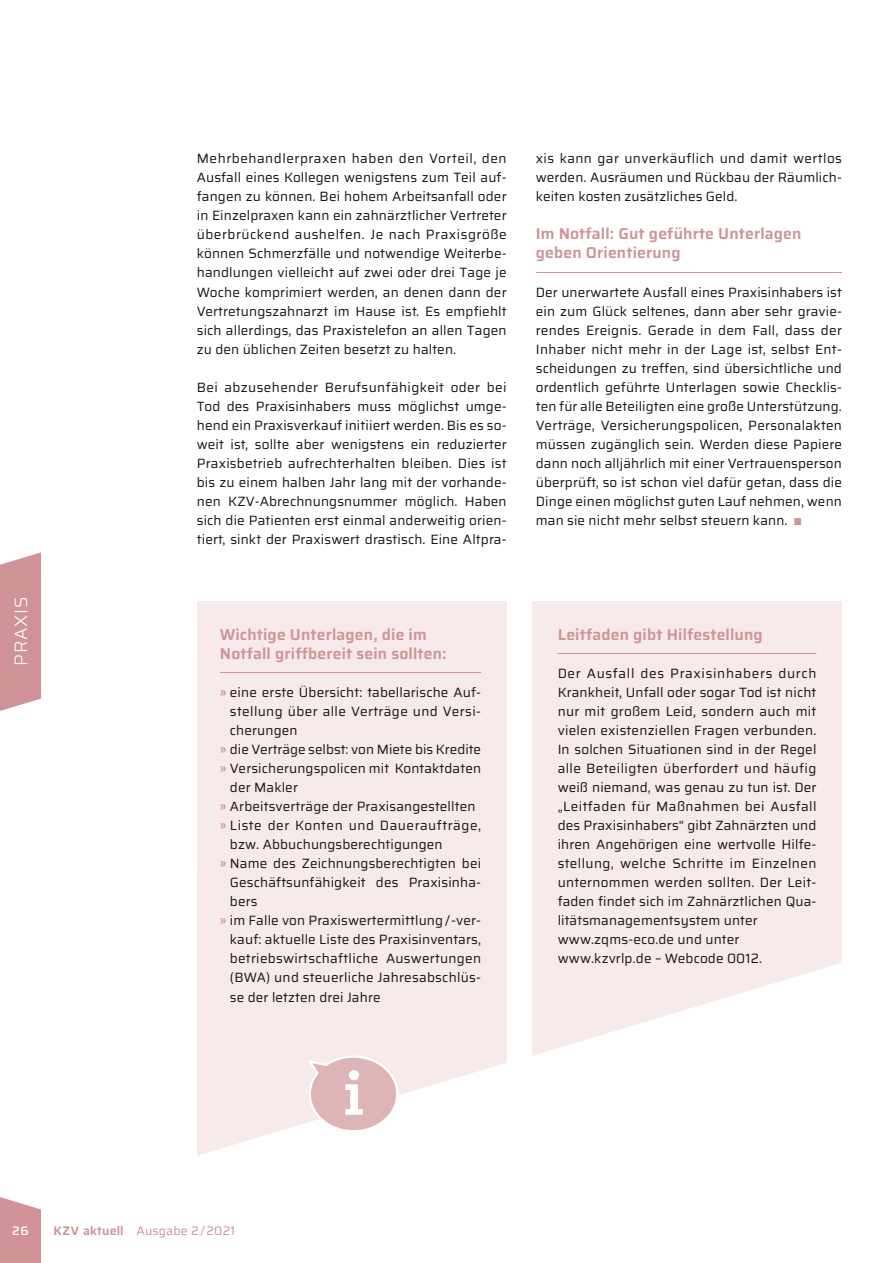
<style>
.page{position:relative;width:893px;height:1263px;background:#fff}
.page>*{position:absolute;margin:0;border:0;box-sizing:border-box;transform-origin:0 0}
.t1{font:700 61.65px "Officina Serif";color:#fff}
.t2{font:300 18px "Saira";letter-spacing:.05em;color:#fff}
.t3{font:600 15.75px/19px "Saira";letter-spacing:.01em;color:#cf9398}
.t4{font:13.5px/19px "Saira";letter-spacing:.01em;color:#1a171c;text-align:justify}
.t5{font:13.5px "Saira";letter-spacing:.03em;color:#1a171c}
.t6{font:13.5px "Saira";letter-spacing:.04em;color:#1a171c}
.t7{font:12.3px "Saira";letter-spacing:.01em;color:#cf9398}
.t8{font:500 12.3px "Saira";color:#fff}
.s1{font-size:9.9px;color:#cf9398}
.s2{font-weight:600;color:#cf9398}
.s3{font-weight:600}
</style>
<div class="page">
<div style="left:532px;top:601px;width:310px;height:335px;background:#f6eaea"></div>
<div style="left:197px;top:601px;width:310px;height:455px;background:#f6eaea"></div>
<svg style="left:532px;top:936px;width:310px;height:120px;fill:#f6eaea"></svg>
<svg style="left:197px;top:1056px;width:310px;height:100px"></svg>
<hr style="left:558px;top:653px;width:258px;height:1px;background:#cf9398">
<hr style="left:220px;top:672px;width:261px;height:1px;background:#cf9398">
<hr style="left:536px;top:272px;width:306px;height:1px;background:#cf9398">
<svg style="left:305px;top:1056px;width:95px;height:77px"></svg>
<svg style="left:0;top:1197px;width:41px;height:66px"></svg>
<svg style="left:0;top:552px;width:41px;height:159px"></svg>
<h2 class="t2" style="left:7px;top:666px;width:71px;rotate:-90deg">PRAXIS</h2>
<p class="t4" style="left:197px;top:149px;width:311px">Mehrbehandlerpraxen haben den Vorteil, den Ausfall eines Kollegen wenigstens zum Teil auf&shy;fangen zu können. Bei hohem Arbeitsanfall oder in Einzelpraxen kann ein zahnärztlicher Vertreter überbrückend aushelfen. Je nach Praxisgröße können Schmerzfälle und notwendige Weiterbe&shy;handlungen vielleicht auf zwei oder drei Tage je Woche komprimiert werden, an denen dann der Vertretungszahnarzt im Hause ist. Es empfiehlt sich allerdings, das Praxistelefon an allen Tagen zu den üblichen Zeiten besetzt zu halten.</p>
<p class="t4" style="left:197px;top:377px;width:311px">Bei abzusehender Berufsunfähigkeit oder bei Tod des Praxisinhabers muss möglichst umge&shy;hend ein Praxisverkauf initiiert werden. Bis es so&shy;weit ist, sollte aber wenigstens ein reduzierter Praxisbetrieb aufrechterhalten bleiben. Dies ist bis zu einem halben Jahr lang mit der vorhande&shy;nen KZV-Abrechnungsnummer möglich. Haben sich die Patienten erst einmal anderweitig orien&shy;tiert, sinkt der Praxiswert drastisch. Eine Altpra-</p>
<p class="t4" style="left:536px;top:149px;width:308px">xis kann gar unverkäuflich und damit wertlos werden. Ausräumen und Rückbau der Räumlich&shy;keiten kosten zusätzliches Geld.</p>
<p class="t3" style="left:536px;top:224px;width:267px">Im Notfall: Gut geführte Unterlagen geben Orientierung</p>
<p class="t4" style="left:536px;top:282px;width:308px">Der unerwartete Ausfall eines Praxisinhabers ist ein zum Glück seltenes, dann aber sehr gravie&shy;rendes Ereignis. Gerade in dem Fall, dass der Inhaber nicht mehr in der Lage ist, selbst Ent&shy;scheidungen zu treffen, sind übersichtliche und ordentlich geführte Unterlagen sowie Checklis&shy;ten für alle Beteiligten eine große Unterstützung.<br>Verträge, Versicherungspolicen, Personalakten müssen zugänglich sein. Werden diese Papiere dann noch alljährlich mit einer Vertrauensperson überprüft, so ist schon viel dafür getan, dass die Dinge einen möglichst guten Lauf nehmen, wenn man sie nicht mehr selbst steuern kann. <span class="s1">|</span></p>
<p class="t3" style="left:220px;top:624px;width:228px">Wichtige Unterlagen, die im<br>Notfall griffbereit sein sollten:</p>
<p class="t4" style="left:220px;top:682px;width:263px"><span class="s2">»</span> eine erste Übersicht: tabellarische Auf-</p>
<p class="t5" style="left:230px;top:701px;width:253px">stellung über alle Verträge und Versi-</p>
<p class="t4" style="left:230px;top:720px;width:69px">cherungen</p>
<p class="t4" style="left:220px;top:739px;width:263px"><span class="s2">»</span> die Verträge selbst: von Miete bis Kredite</p>
<p class="t4" style="left:220px;top:758px;width:263px"><span class="s2">»</span> Versicherungspolicen mit Kontaktdaten</p>
<p class="t4" style="left:230px;top:777px;width:70px">der Makler</p>
<p class="t4" style="left:220px;top:796px;width:257px"><span class="s2">»</span> Arbeitsverträge der Praxisangestellten</p>
<p class="t6" style="left:220px;top:815px;width:263px"><span class="s2">»</span> Liste der Konten und Daueraufträge,</p>
<p class="t4" style="left:230px;top:835px;width:214px">bzw. Abbuchungsberechtigungen</p>
<p class="t4" style="left:220px;top:854px;width:263px"><span class="s2">»</span> Name des Zeichnungsberechtigten bei</p>
<p class="t4" style="left:230px;top:873px;width:253px">Geschäftsunfähigkeit des Praxisinha-</p>
<p class="t4" style="left:230px;top:892px;width:29px">bers</p>
<p class="t4" style="left:220px;top:911px;width:263px"><span class="s2">»</span> im Falle von Praxiswertermittlung/-ver-</p>
<p class="t4" style="left:230px;top:930px;width:253px">kauf: aktuelle Liste des Praxisinventars,</p>
<p class="t4" style="left:230px;top:949px;width:253px">betriebswirtschaftliche Auswertungen</p>
<p class="t4" style="left:230px;top:968px;width:253px">(BWA) und steuerliche Jahresabschlüs-</p>
<p class="t4" style="left:230px;top:987px;width:152px">se der letzten drei Jahre</p>
<h1 class="t1" style="left:343px;top:1055px;width:22px">i</h1>
<p class="t3" style="left:558px;top:624px;width:207px">Leitfaden gibt Hilfestellung</p>
<p class="t4" style="left:558px;top:663px;width:260px;text-align:left">Der Ausfall des Praxisinhabers durch Krankheit, Unfall oder sogar Tod ist nicht nur mit großem Leid, sondern auch mit vielen existenziellen Fragen verbunden.<br>In solchen Situationen sind in der Regel alle Beteiligten überfordert und häufig weiß niemand, was genau zu tun ist. Der „Leitfaden für Maßnahmen bei Ausfall des Praxisinhabers“ gibt Zahnärzten und ihren Angehörigen eine wertvolle Hilfe&shy;stellung, welche Schritte im Einzelnen unternommen werden sollten. Der Leit&shy;faden findet sich im Zahnärztlichen Qua&shy;litätsmanagementsystem unter www.zqms-eco.de und unter www.kzvrlp.de – Webcode 0012.</p>
<p class="t8" style="left:12px;top:1221px;width:18px">26</p>
<p class="t7" style="left:53px;top:1222px;width:183px"><span class="s3">KZV aktuell</span> Ausgabe 2/2021</p>
</div>
